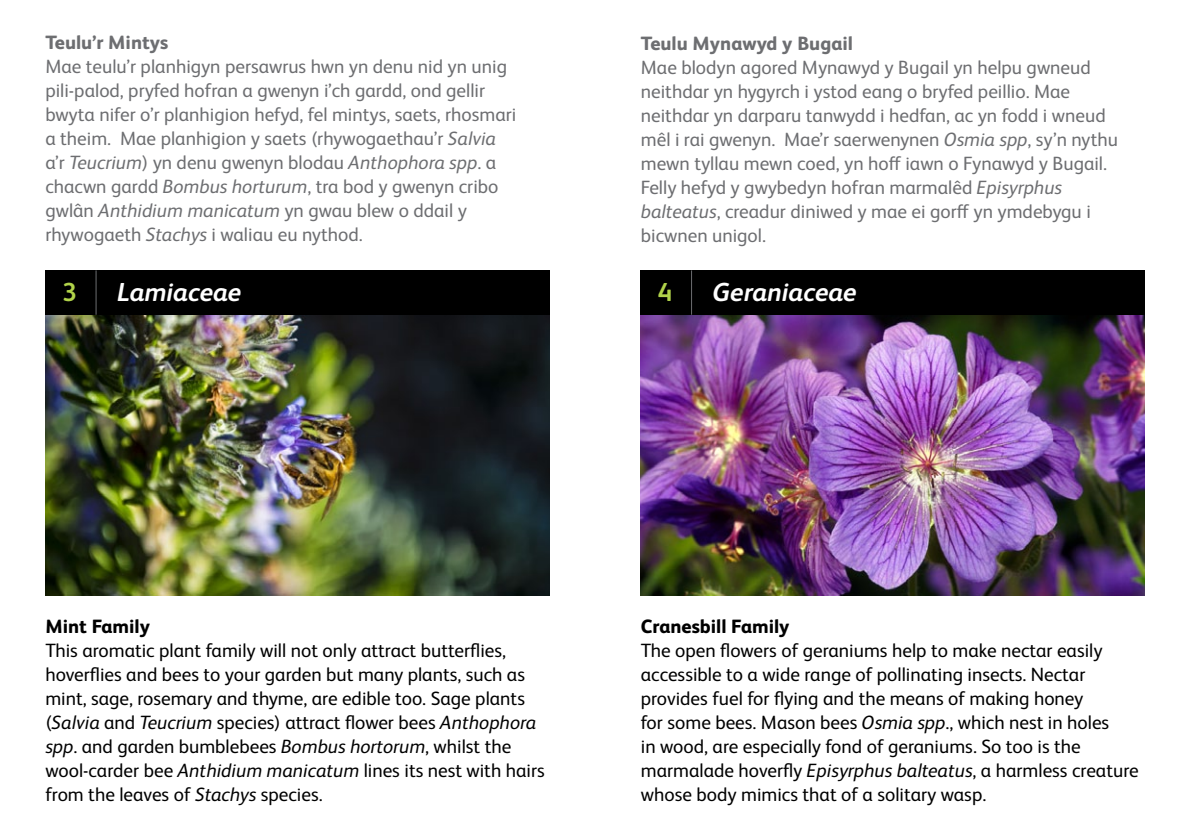
<style>
.page{position:relative;width:1191px;height:840px;background:#fff}
.page>*{position:absolute;margin:0;border:0;box-sizing:border-box;transform-origin:0 0}
.t1{font:italic 700 26px "FS Albert Pro";color:#fff}
.t2{font:700 26px "FS Albert Pro";color:#b1d34a}
.t3{font:19.2px/24px "FS Albert Pro";color:#6d6e71}
.t4{font:19.2px/24px "FS Albert Pro";color:#000}
.t5{font:800 19.2px "FS Albert Pro";color:#6d6e71}
.t6{font:800 19.2px "FS Albert Pro";color:#000}
.s1{font-style:italic}
</style>
<div class="page">
<img style="left:45px;top:314px;width:505px;height:281px">
<div style="left:45px;top:270px;width:516px;height:44px;background:#000"></div>
<hr style="left:96px;top:270px;width:1px;height:44px;background:#6d6e71">
<img style="left:641px;top:314px;width:504px;height:281px">
<div style="left:641px;top:270px;width:516px;height:44px;background:#000"></div>
<hr style="left:691px;top:270px;width:1px;height:44px;background:#6d6e71">
<div style="left:1145px;top:218px;width:46px;height:399px;background:#fff"></div>
<div style="left:550px;top:224px;width:45px;height:400px;background:#fff"></div>
<p class="t5" style="left:45px;top:27px;width:125px">Teulu’r Mintys</p>
<p class="t3" style="left:45px;top:53px;width:472px">Mae teulu’r planhigyn persawrus hwn yn denu nid yn unig pili-palod, pryfed hofran a gwenyn i’ch gardd, ond gellir bwyta nifer o’r planhigion hefyd, fel mintys, saets, rhosmari a theim. Mae planhigion y saets (rhywogaethau’r <span class="s1">Salvia </span>a’r <span class="s1">Teucrium</span>) yn denu gwenyn blodau <span class="s1">Anthophora spp</span>. a chacwn gardd <span class="s1">Bombus horturum</span>, tra bod y gwenyn cribo gwlân <span class="s1">Anthidium manicatum</span> yn gwau blew o ddail y rhywogaeth <span class="s1">Stachys</span> i waliau eu nythod.</p>
<p class="t5" style="left:641px;top:28px;width:214px">Teulu Mynawyd y Bugail</p>
<p class="t3" style="left:641px;top:54px;width:478px">Mae blodyn agored Mynawyd y Bugail yn helpu gwneud neithdar yn hygyrch i ystod eang o bryfed peillio. Mae neithdar yn darparu tanwydd i hedfan, ac yn fodd i wneud mêl i rai gwenyn. Mae’r saerwenynen <span class="s1">Osmia spp</span>, sy’n nythu mewn tyllau mewn coed, yn hoff iawn o Fynawyd y Bugail.<br>Felly hefyd y gwybedyn hofran marmalêd <span class="s1">Episyrphus balteatus</span>, creadur diniwed y mae ei gorff yn ymdebygu i bicwnen unigol.</p>
<h1 class="t2" style="left:62px;top:273px;width:16px">3</h1>
<h1 class="t1" style="left:117px;top:273px;width:125px">Lamiaceae</h1>
<h1 class="t2" style="left:658px;top:273px;width:16px">4</h1>
<h1 class="t1" style="left:713px;top:273px;width:145px">Geraniaceae</h1>
<p class="t6" style="left:45px;top:611px;width:106px">Mint Family</p>
<p class="t4" style="left:45px;top:636px;width:501px">This aromatic plant family will not only attract butterflies, hoverflies and bees to your garden but many plants, such as mint, sage, rosemary and thyme, are edible too. Sage plants (<span class="s1">Salvia</span> and <span class="s1">Teucrium</span> species) attract flower bees <span class="s1">Anthophora spp</span>. and garden bumblebees <span class="s1">Bombus hortorum</span>, whilst the wool-carder bee <span class="s1">Anthidium manicatum</span> lines its nest with hairs from the leaves of <span class="s1">Stachys</span> species.</p>
<p class="t6" style="left:641px;top:611px;width:150px">Cranesbill Family</p>
<p class="t4" style="left:641px;top:636px;width:499px">The open flowers of geraniums help to make nectar easily accessible to a wide range of pollinating insects. Nectar provides fuel for flying and the means of making honey<br>for some bees. Mason bees <span class="s1">Osmia spp</span>., which nest in holes<br>in wood, are especially fond of geraniums. So too is the marmalade hoverfly <span class="s1">Episyrphus balteatus</span>, a harmless creature whose body mimics that of a solitary wasp.</p>
</div>
